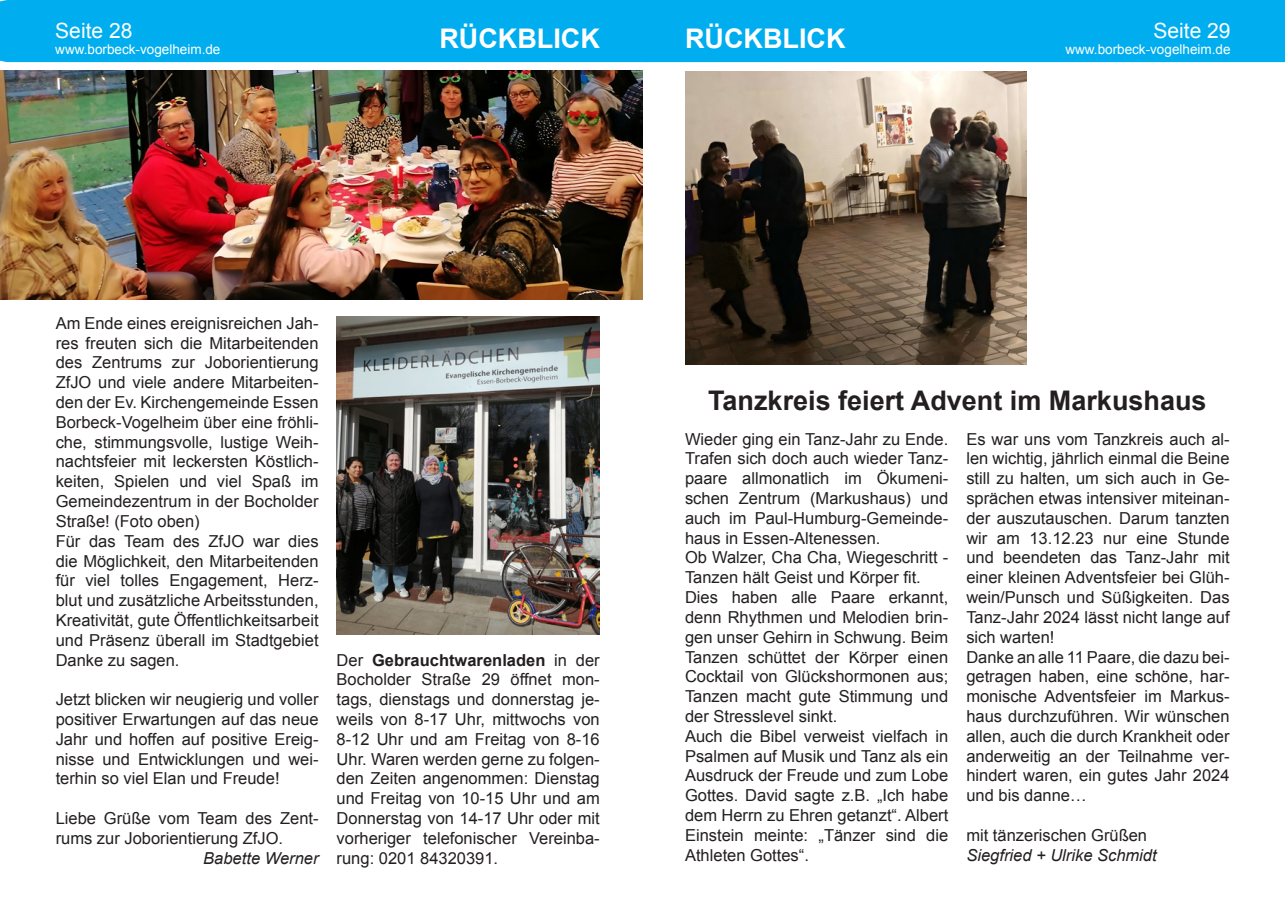
<style>
.page{position:relative;width:1285px;height:919px;background:#fff}
.page>*{position:absolute;margin:0;border:0;box-sizing:border-box;transform-origin:0 0}
.t1{font:700 27px "Arial";color:#231f20}
.t2{font:700 27px "Arial";color:#fff}
.t3{font:21px "Arial";color:#fff}
.t4{font:16.5px/19.8px "Arial";color:#231f20;text-align:justify}
.t5{font:italic 16.5px "Arial";color:#231f20}
.t6{font:13.5px "Arial";color:#fff}
.s1{font-weight:700}
</style>
<div class="page">
<div style="left:0;top:0;width:1284px;height:62px;background:#00aeef"></div>
<img style="left:0;top:70px;width:642px;height:230px">
<img style="left:336px;top:316px;width:263px;height:319px">
<img style="left:685px;top:71px;width:340px;height:294px">
<p class="t3" style="left:55px;top:17px;width:79px">Seite 28</p>
<p class="t6" style="left:55px;top:41px;width:167px">www.borbeck-vogelheim.de</p>
<p class="t2" style="left:439px;top:21px;width:162px">RÜCKBLICK</p>
<p class="t2" style="left:685px;top:21px;width:162px">RÜCKBLICK</p>
<p class="t3" style="left:1153px;top:17px;width:79px">Seite 29</p>
<p class="t6" style="left:1065px;top:41px;width:167px">www.borbeck-vogelheim.de</p>
<p class="t4" style="left:56px;top:313px;width:264px">Am Ende eines ereignisreichen Jah&shy;res freuten sich die Mitarbeitenden des Zentrums zur Joborientierung ZfJO und viele andere Mitarbeiten&shy;den der Ev. Kirchengemeinde Essen Borbeck-Vogelheim über eine fröhli&shy;che, stimmungsvolle, lustige Weih&shy;nachtsfeier mit leckersten Köstlich&shy;keiten, Spielen und viel Spaß im Gemeindezentrum in der Bocholder Straße! (Foto oben)</p>
<p class="t4" style="left:56px;top:531px;width:264px">Für das Team des ZfJO war dies die Möglichkeit, den Mitarbeitenden für viel tolles Engagement, Herz&shy;blut und zusätzliche Arbeitsstunden, Kreativität, gute Öffentlichkeitsarbeit und Präsenz überall im Stadtgebiet Danke zu sagen.</p>
<p class="t4" style="left:56px;top:689px;width:264px">Jetzt blicken wir neugierig und voller positiver Erwartungen auf das neue Jahr und hoffen auf positive Ereig&shy;nisse und Entwicklungen und wei&shy;terhin so viel Elan und Freude!</p>
<p class="t4" style="left:56px;top:808px;width:264px">Liebe Grüße vom Team des Zent&shy;rums zur Joborientierung ZfJO.</p>
<p class="t5" style="left:203px;top:847px;width:117px">Babette Werner</p>
<p class="t4" style="left:336px;top:650px;width:264px">Der <span class="s1">Gebrauchtwarenladen</span> in der Bocholder Straße 29 öffnet mon&shy;tags, dienstags und donnerstag je&shy;weils von 8-17 Uhr, mittwochs von 8-12 Uhr und am Freitag von 8-16<br>Uhr. Waren werden gerne zu folgen&shy;den Zeiten angenommen: Dienstag und Freitag von 10-15 Uhr und am Donnerstag von 14-17 Uhr oder mit vorheriger telefonischer Vereinba&shy;rung: 0201 84320391.</p>
<p class="t1" style="left:708px;top:382px;width:500px">Tanzkreis feiert Advent im Markushaus</p>
<p class="t4" style="left:685px;top:429px;width:265px">Wieder ging ein Tanz-Jahr zu Ende.<br>Trafen sich doch auch wieder Tanz&shy;paare allmonatlich im Ökumeni&shy;schen Zentrum (Markushaus) und auch im Paul-Humburg-Gemeinde&shy;haus in Essen-Altenessen.</p>
<p class="t4" style="left:685px;top:548px;width:265px">Ob Walzer, Cha Cha, Wiegeschritt -<br>Tanzen hält Geist und Körper fit.</p>
<p class="t4" style="left:685px;top:587px;width:265px">Dies haben alle Paare erkannt, denn Rhythmen und Melodien brin&shy;gen unser Gehirn in Schwung. Beim Tanzen schüttet der Körper einen Cocktail von Glückshormonen aus; Tanzen macht gute Stimmung und der Stresslevel sinkt.</p>
<p class="t4" style="left:685px;top:726px;width:265px">Auch die Bibel verweist vielfach in Psalmen auf Musik und Tanz als ein Ausdruck der Freude und zum Lobe Gottes. David sagte z.B. „Ich habe dem Herrn zu Ehren getanzt“. Albert Einstein meinte: „Tänzer sind die Athleten Gottes“.</p>
<p class="t4" style="left:966px;top:429px;width:265px">Es war uns vom Tanzkreis auch al&shy;len wichtig, jährlich einmal die Beine still zu halten, um sich auch in Ge&shy;sprächen etwas intensiver miteinan&shy;der auszutauschen. Darum tanzten wir am 13.12.23 nur eine Stunde und beendeten das Tanz-Jahr mit einer kleinen Adventsfeier bei Glüh&shy;wein/Punsch und Süßigkeiten. Das Tanz-Jahr 2024 lässt nicht lange auf sich warten!</p>
<p class="t4" style="left:966px;top:647px;width:265px">Danke an alle 11 Paare, die dazu bei&shy;getragen haben, eine schöne, har&shy;monische Adventsfeier im Markus&shy;haus durchzuführen. Wir wünschen allen, auch die durch Krankheit oder anderweitig an der Teilnahme ver&shy;hindert waren, ein gutes Jahr 2024 und bis danne…</p>
<p class="t4" style="left:966px;top:825px;width:182px">mit tänzerischen Grüßen</p>
<p class="t5" style="left:966px;top:844px;width:192px">Siegfried + Ulrike Schmidt</p>
</div>
